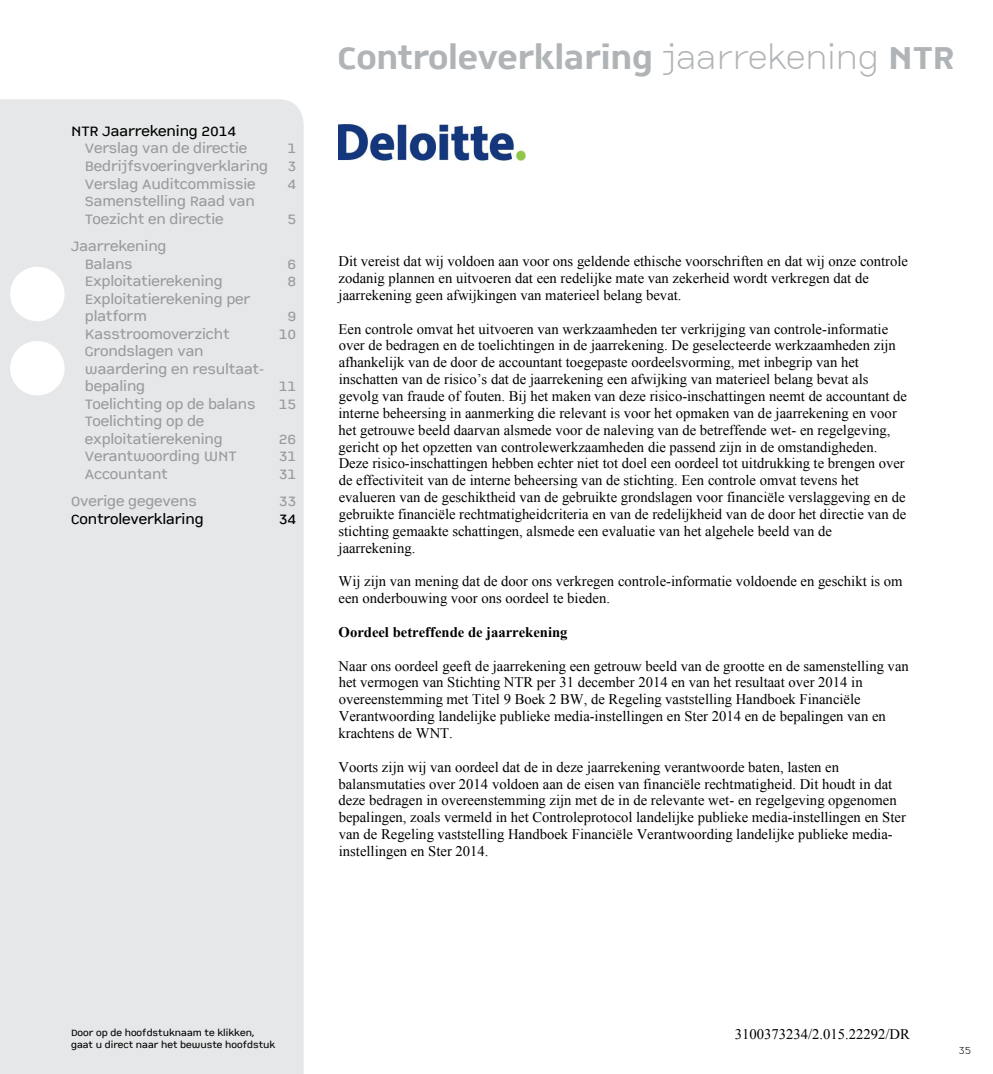
<style>
.page{position:relative;width:993px;height:1074px;background:#fff}
.page>*{position:absolute;margin:0;border:0;box-sizing:border-box;transform-origin:0 0}
.t1{font:35px "CP Company TT Bold";color:#b1b4b6}
.t2{font:15px/17.5px "CP Company TT Regular";letter-spacing:-.01em;color:#999b9e}
.t3{font:15px "CP Company TT Regular";letter-spacing:-.01em;color:#000}
.t4{font:14.62px/16.9px "Times New Roman";color:#000}
.t5{font:700 14.62px "Times New Roman";color:#000}
.t6{font:11.25px "CP Company TT Light";color:#000}
.t7{font:10px/12px "CP Company TT Regular";color:#000}
.s1{font-family:"CP Company TT Light"}
</style>
<div class="page">
<img style="left:338px;top:125px;width:187px;height:35px">
<div style="left:0;top:99px;width:303px;height:975px;background:#e6e7e8"></div>
<svg style="left:10px;top:267px;width:55px;height:128px"></svg>
<p class="t3" style="left:71px;top:123px;width:167px">NTR Jaarrekening 2014</p>
<p class="t2" style="left:85px;top:141px;width:164px">Verslag van de directie</p>
<p class="t2" style="left:287px;top:141px;width:10px">1</p>
<p class="t2" style="left:85px;top:158px;width:185px">Bedrijfsvoeringverklaring</p>
<p class="t2" style="left:287px;top:158px;width:10px">3</p>
<p class="t2" style="left:85px;top:176px;width:172px">Verslag Auditcommissie</p>
<p class="t2" style="left:287px;top:176px;width:10px">4</p>
<p class="t2" style="left:85px;top:193px;width:171px">Samenstelling Raad van<br>Toezicht en directie</p>
<p class="t2" style="left:287px;top:211px;width:10px">5</p>
<p class="t2" style="left:85px;top:238px;width:83px;text-indent:-14px">Jaarrekening<br>Balans</p>
<p class="t2" style="left:287px;top:256px;width:10px">6</p>
<p class="t2" style="left:85px;top:273px;width:139px">Exploitatierekening</p>
<p class="t2" style="left:287px;top:273px;width:10px">8</p>
<p class="t2" style="left:85px;top:291px;width:167px">Exploitatierekening per platform</p>
<p class="t2" style="left:287px;top:308px;width:10px">9</p>
<p class="t2" style="left:85px;top:326px;width:146px">Kasstroomoverzicht</p>
<p class="t2" style="left:279px;top:326px;width:19px">10</p>
<p class="t2" style="left:85px;top:343px;width:181px">Grondslagen van waardering en resultaat&shy;bepaling</p>
<p class="t2" style="left:279px;top:378px;width:19px">11</p>
<p class="t2" style="left:85px;top:396px;width:172px">Toelichting op de balans</p>
<p class="t2" style="left:279px;top:396px;width:19px">15</p>
<p class="t2" style="left:85px;top:413px;width:139px">Toelichting op de exploitatierekening</p>
<p class="t2" style="left:279px;top:431px;width:19px">26</p>
<p class="t2" style="left:85px;top:448px;width:153px">Verantwoording WNT</p>
<p class="t2" style="left:279px;top:448px;width:19px">31</p>
<p class="t2" style="left:85px;top:466px;width:85px">Accountant</p>
<p class="t2" style="left:279px;top:466px;width:19px">31</p>
<p class="t2" style="left:71px;top:493px;width:127px">Overige gegevens</p>
<p class="t2" style="left:279px;top:493px;width:19px">33</p>
<p class="t3" style="left:71px;top:510px;width:134px">Controleverklaring</p>
<p class="t3" style="left:279px;top:510px;width:19px">34</p>
<h1 class="t1" style="left:337px;top:36px;width:618px">Controleverklaring <span class="s1">jaarrekening</span> NTR</h1>
<p class="t4" style="left:338px;top:253px;width:571px">Dit vereist dat wij voldoen aan voor ons geldende ethische voorschriften en dat wij onze controle zodanig plannen en uitvoeren dat een redelijke mate van zekerheid wordt verkregen dat de jaarrekening geen afwijkingen van materieel belang bevat.</p>
<p class="t4" style="left:338px;top:320px;width:570px">Een controle omvat het uitvoeren van werkzaamheden ter verkrijging van controle-informatie over de bedragen en de toelichtingen in de jaarrekening. De geselecteerde werkzaamheden zijn afhankelijk van de door de accountant toegepaste oordeelsvorming, met inbegrip van het inschatten van de risico’s dat de jaarrekening een afwijking van materieel belang bevat als gevolg van fraude of fouten. Bij het maken van deze risico-inschattingen neemt de accountant de interne beheersing in aanmerking die relevant is voor het opmaken van de jaarrekening en voor het getrouwe beeld daarvan alsmede voor de naleving van de betreffende wet- en regelgeving, gericht op het opzetten van controlewerkzaamheden die passend zijn in de omstandigheden.<br>Deze risico-inschattingen hebben echter niet tot doel een oordeel tot uitdrukking te brengen over de effectiviteit van de interne beheersing van de stichting. Een controle omvat tevens het evalueren van de geschiktheid van de gebruikte grondslagen voor financiële verslaggeving en de gebruikte financiële rechtmatigheidcriteria en van de redelijkheid van de door het directie van de stichting gemaakte schattingen, alsmede een evaluatie van het algehele beeld van de jaarrekening.</p>
<p class="t4" style="left:338px;top:573px;width:565px">Wij zijn van mening dat de door ons verkregen controle-informatie voldoende en geschikt is om een onderbouwing voor ons oordeel te bieden.</p>
<p class="t5" style="left:338px;top:622px;width:230px">Oordeel betreffende de jaarrekening</p>
<p class="t4" style="left:338px;top:657px;width:571px">Naar ons oordeel geeft de jaarrekening een getrouw beeld van de grootte en de samenstelling van het vermogen van Stichting NTR per 31 december 2014 en van het resultaat over 2014 in overeenstemming met Titel 9 Boek 2 BW, de Regeling vaststelling Handboek Financiële Verantwoording landelijke publieke media-instellingen en Ster 2014 en de bepalingen van en krachtens de WNT.</p>
<p class="t4" style="left:338px;top:758px;width:568px">Voorts zijn wij van oordeel dat de in deze jaarrekening verantwoorde baten, lasten en balansmutaties over 2014 voldoen aan de eisen van financiële rechtmatigheid. Dit houdt in dat deze bedragen in overeenstemming zijn met de in de relevante wet- en regelgeving opgenomen bepalingen, zoals vermeld in het Controleprotocol landelijke publieke media-instellingen en Ster van de Regeling vaststelling Handboek Financiële Verantwoording landelijke publieke media&shy;instellingen en Ster 2014.</p>
<p class="t7" style="left:71px;top:1026px;width:206px">Door op de hoofdstuknaam te klikken, gaat u direct naar het bewuste hoofdstuk</p>
<p class="t4" style="left:734px;top:1025px;width:176px">3100373234/2.015.22292/DR</p>
<p class="t6" style="left:958px;top:1044px;width:14px">35</p>
</div>
